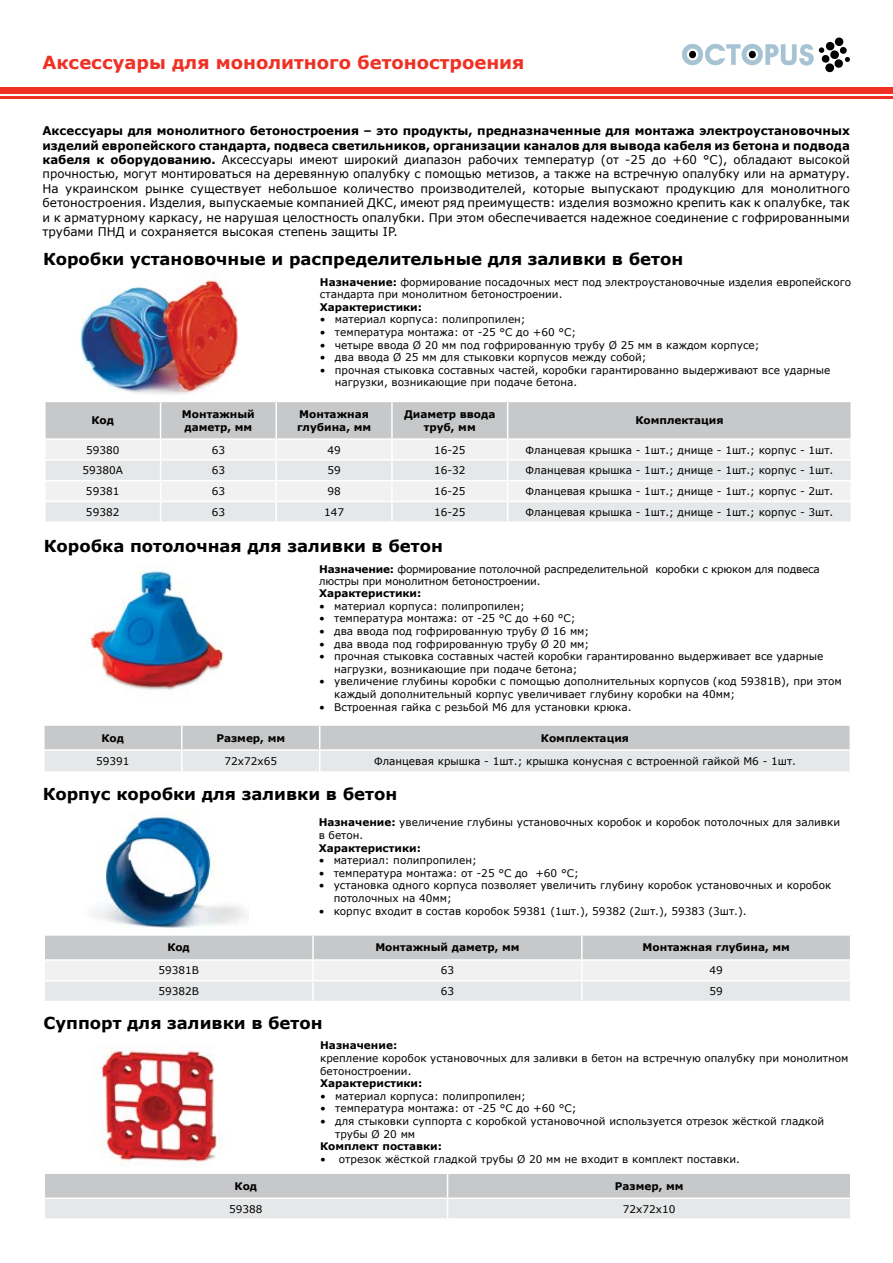
<style>
.page{position:relative;width:893px;height:1263px;background:#fff}
.page>*{position:absolute;margin:0;border:0;box-sizing:border-box;transform-origin:0 0}
.t1{font:700 18px "Verdana";color:#ee3124}
.t2{font:700 16.5px "Verdana";color:#000}
.t3{font:12px/14.4px "Verdana";color:#000;text-align:justify}
.t4{font:10.5px/12.6px "Verdana";color:#000}
.t5{font:700 10.5px/12.6px "Verdana";color:#000}
.t6{font:10.5px/12px "Verdana";letter-spacing:-.02em;color:#000}
.s1{font-weight:700}
</style>
<div class="page">
<div style="left:0;top:87px;width:893px;height:6px;background:#ee3124"></div>
<hr style="left:0;top:96px;width:893px;height:3px;background:#ee3124">
<svg style="left:682px;top:37px;width:168px;height:35px"></svg>
<svg style="left:44px;top:935px;width:806px;height:66px"></svg>
<hr style="left:43px;top:959px;width:270px;height:2px;background:#fff">
<hr style="left:313px;top:959px;width:269px;height:2px;background:#fff">
<hr style="left:582px;top:959px;width:269px;height:2px;background:#fff">
<img style="left:92px;top:810px;width:155px;height:118px">
<img style="left:80px;top:274px;width:158px;height:120px">
<svg style="left:45px;top:402px;width:806px;height:119px"></svg>
<hr style="left:44px;top:402px;width:2px;height:36px;background:#fff">
<hr style="left:160px;top:402px;width:1px;height:36px;background:#fff">
<hr style="left:275px;top:402px;width:2px;height:36px;background:#fff">
<hr style="left:391px;top:402px;width:2px;height:36px;background:#fff">
<hr style="left:507px;top:402px;width:1px;height:36px;background:#fff">
<hr style="left:850px;top:402px;width:2px;height:36px;background:#fff">
<hr style="left:44px;top:438px;width:117px;height:2px;background:#fff">
<hr style="left:161px;top:438px;width:115px;height:2px;background:#fff">
<hr style="left:276px;top:438px;width:116px;height:2px;background:#fff">
<hr style="left:392px;top:438px;width:116px;height:2px;background:#fff">
<hr style="left:508px;top:438px;width:344px;height:2px;background:#fff">
<hr style="left:44px;top:459px;width:117px;height:2px;background:#fff">
<hr style="left:161px;top:459px;width:115px;height:2px;background:#fff">
<hr style="left:276px;top:459px;width:116px;height:2px;background:#fff">
<hr style="left:392px;top:459px;width:116px;height:2px;background:#fff">
<hr style="left:508px;top:459px;width:344px;height:2px;background:#fff">
<svg style="left:45px;top:1173px;width:805px;height:45px;background:#d6d7d8"></svg>
<hr style="left:44px;top:1197px;width:404px;height:2px;background:#fff">
<hr style="left:448px;top:1197px;width:403px;height:2px;background:#fff">
<img style="left:101px;top:1046px;width:123px;height:119px">
<img style="left:87px;top:565px;width:137px;height:125px">
<svg style="left:44px;top:725px;width:806px;height:46px;background:#d6d7d8"></svg>
<hr style="left:849px;top:726px;width:2px;height:23px;background:#fff">
<hr style="left:43px;top:749px;width:139px;height:2px;background:#fff">
<hr style="left:182px;top:749px;width:138px;height:2px;background:#fff">
<hr style="left:320px;top:749px;width:531px;height:2px;background:#fff">
<h1 class="t1" style="left:43px;top:49px;width:483px">Аксессуары для монолитного бетоностроения</h1>
<p class="t3" style="left:43px;top:123px;width:809px"><span class="s1">Аксессуары для монолитного бетоностроения – это продукты, предназначенные для монтажа электроустановочных изделий европейского стандарта, подвеса светильников, организации каналов для вывода кабеля из бетона и подвода кабеля к оборудованию.</span> Аксессуары имеют широкий диапазон рабочих температур (от -25 до +60 °С), обладают высокой прочностью, могут монтироваться на деревянную опалубку с помощью метизов, а также на встречную опалубку или на арматуру.<br>На украинском рынке существует небольшое количество производителей, которые выпускают продукцию для монолитного бетоностроения. Изделия, выпускаемые компанией ДКС, имеют ряд преимуществ: изделия возможно крепить как к опалубке, так и к арматурному каркасу, не нарушая целостность опалубки. При этом обеспечивается надежное соединение с гофрированными трубами ПНД и сохраняется высокая степень защиты IP.</p>
<h2 class="t2" style="left:43px;top:247px;width:642px">Коробки установочные и распределительные для заливки в бетон</h2>
<p class="t4" style="left:320px;top:275px;width:533px"><span class="s1">Назначение:</span> формирование посадочных мест под электроустановочные изделия европейского стандарта при монолитном бетоностроении.</p>
<p class="t5" style="left:320px;top:300px;width:104px">Характеристики:</p>
<p class="t4" style="left:320px;top:313px;width:207px">• материал корпуса: полипропилен;</p>
<p class="t4" style="left:320px;top:326px;width:258px">• температура монтажа: от -25 °С до +60 °С;</p>
<p class="t4" style="left:320px;top:338px;width:441px">• четыре ввода Ø 20 мм под гофрированную трубу Ø 25 мм в каждом корпусе;</p>
<p class="t4" style="left:320px;top:351px;width:328px">• два ввода Ø 25 мм для стыковки корпусов между собой;</p>
<p class="t4" style="left:335px;top:364px;width:497px;text-indent:-15px">• прочная стыковка составных частей, коробки гарантированно выдерживают все ударные нагрузки, возникающие при подаче бетона.</p>
<p class="t5" style="left:91px;top:414px;width:24px">Код</p>
<p class="t5" style="left:182px;top:408px;width:74px">Монтажный даметр, мм</p>
<p class="t5" style="left:297px;top:408px;width:76px">Монтажная глубина, мм</p>
<p class="t5" style="left:404px;top:408px;width:93px;text-align:center">Диаметр ввода труб, мм</p>
<p class="t5" style="left:635px;top:414px;width:90px">Комплектация</p>
<p class="t4" style="left:86px;top:443px;width:35px">59380</p>
<p class="t4" style="left:212px;top:443px;width:15px">63</p>
<p class="t4" style="left:327px;top:443px;width:15px">49</p>
<p class="t4" style="left:434px;top:443px;width:33px">16-25</p>
<p class="t4" style="left:526px;top:443px;width:309px">Фланцевая крышка - 1шт.; днище - 1шт.; корпус - 1шт.</p>
<p class="t4" style="left:82px;top:464px;width:42px">59380А</p>
<p class="t4" style="left:212px;top:464px;width:15px">63</p>
<p class="t4" style="left:327px;top:464px;width:15px">59</p>
<p class="t4" style="left:434px;top:464px;width:33px">16-32</p>
<p class="t4" style="left:526px;top:464px;width:309px">Фланцевая крышка - 1шт.; днище - 1шт.; корпус - 1шт.</p>
<p class="t4" style="left:86px;top:485px;width:35px">59381</p>
<p class="t4" style="left:212px;top:485px;width:15px">63</p>
<p class="t4" style="left:327px;top:485px;width:15px">98</p>
<p class="t4" style="left:434px;top:485px;width:33px">16-25</p>
<p class="t4" style="left:526px;top:485px;width:309px">Фланцевая крышка - 1шт.; днище - 1шт.; корпус - 2шт.</p>
<p class="t4" style="left:86px;top:506px;width:35px">59382</p>
<p class="t4" style="left:212px;top:506px;width:15px">63</p>
<p class="t4" style="left:324px;top:506px;width:22px">147</p>
<p class="t4" style="left:434px;top:506px;width:33px">16-25</p>
<p class="t4" style="left:526px;top:506px;width:309px">Фланцевая крышка - 1шт.; днище - 1шт.; корпус - 3шт.</p>
<h2 class="t2" style="left:44px;top:535px;width:401px">Коробка потолочная для заливки в бетон</h2>
<p class="t6" style="left:319px;top:563px;width:502px"><span class="s1">Назначение:</span> формирование потолочной распределительной коробки с крюком для подвеса люстры при монолитном бетоностроении.</p>
<p class="t5" style="left:319px;top:587px;width:104px">Характеристики:</p>
<p class="t4" style="left:319px;top:600px;width:207px">• материал корпуса: полипропилен;</p>
<p class="t4" style="left:319px;top:612px;width:258px">• температура монтажа: от -25 °С до +60 °С;</p>
<p class="t4" style="left:319px;top:625px;width:272px">• два ввода под гофрированную трубу Ø 16 мм;</p>
<p class="t4" style="left:319px;top:637px;width:272px">• два ввода под гофрированную трубу Ø 20 мм;</p>
<p class="t4" style="left:334px;top:650px;width:491px;text-indent:-15px">• прочная стыковка составных частей коробки гарантированно выдерживает все ударные нагрузки, возникающие при подаче бетона;</p>
<p class="t4" style="left:334px;top:675px;width:509px;text-indent:-15px">• увеличение глубины коробки с помощью дополнительных корпусов (код 59381B), при этом каждый дополнительный корпус увеличивает глубину коробки на 40мм;</p>
<p class="t4" style="left:319px;top:700px;width:314px">• Встроенная гайка с резьбой М6 для установки крюка.</p>
<p class="t5" style="left:102px;top:731px;width:24px">Код</p>
<p class="t5" style="left:216px;top:731px;width:70px">Размер, мм</p>
<p class="t5" style="left:541px;top:731px;width:90px">Комплектация</p>
<p class="t4" style="left:96px;top:755px;width:35px">59391</p>
<p class="t4" style="left:225px;top:755px;width:54px">72х72х65</p>
<p class="t4" style="left:374px;top:755px;width:423px">Фланцевая крышка - 1шт.; крышка конусная с встроенной гайкой М6 - 1шт.</p>
<h2 class="t2" style="left:43px;top:782px;width:356px">Корпус коробки для заливки в бетон</h2>
<p class="t4" style="left:319px;top:816px;width:523px"><span class="s1">Назначение:</span> увеличение глубины установочных коробок и коробок потолочных для заливки в бетон.</p>
<p class="t5" style="left:319px;top:841px;width:104px">Характеристики:</p>
<p class="t4" style="left:319px;top:854px;width:160px">• материал: полипропилен;</p>
<p class="t4" style="left:319px;top:866px;width:262px">• температура монтажа: от -25 °С до +60 °С;</p>
<p class="t4" style="left:334px;top:879px;width:499px;text-indent:-15px">• установка одного корпуса позволяет увеличить глубину коробок установочных и коробок потолочных на 40мм;</p>
<p class="t4" style="left:319px;top:904px;width:430px">• корпус входит в состав коробок 59381 (1шт.), 59382 (2шт.), 59383 (3шт.).</p>
<p class="t5" style="left:167px;top:941px;width:24px">Код</p>
<p class="t5" style="left:375px;top:941px;width:146px">Монтажный даметр, мм</p>
<p class="t5" style="left:643px;top:941px;width:149px">Монтажная глубина, мм</p>
<p class="t4" style="left:158px;top:964px;width:42px">59381B</p>
<p class="t4" style="left:441px;top:964px;width:15px">63</p>
<p class="t4" style="left:710px;top:964px;width:15px">49</p>
<p class="t4" style="left:158px;top:985px;width:42px">59382В</p>
<p class="t4" style="left:441px;top:985px;width:15px">63</p>
<p class="t4" style="left:710px;top:985px;width:15px">59</p>
<h2 class="t2" style="left:43px;top:1011px;width:281px">Суппорт для заливки в бетон</h2>
<p class="t5" style="left:320px;top:1039px;width:79px">Назначение:</p>
<p class="t4" style="left:320px;top:1052px;width:530px">крепление коробок установочных для заливки в бетон на встречную опалубку при монолитном бетоностроении.</p>
<p class="t5" style="left:320px;top:1077px;width:104px">Характеристики:</p>
<p class="t4" style="left:320px;top:1090px;width:207px">• материал корпуса: полипропилен;</p>
<p class="t4" style="left:320px;top:1102px;width:258px">• температура монтажа: от -25 °С до +60 °С;</p>
<p class="t4" style="left:335px;top:1115px;width:491px;text-indent:-15px">• для стыковки суппорта с коробкой установочной используется отрезок жёсткой гладкой трубы Ø 20 мм</p>
<p class="t5" style="left:320px;top:1140px;width:123px">Комплект поставки:</p>
<p class="t4" style="left:320px;top:1153px;width:421px">• отрезок жёсткой гладкой трубы Ø 20 мм не входит в комплект поставки.</p>
<p class="t5" style="left:235px;top:1179px;width:24px">Код</p>
<p class="t5" style="left:615px;top:1179px;width:70px">Размер, мм</p>
<p class="t4" style="left:229px;top:1202px;width:35px">59388</p>
<p class="t4" style="left:623px;top:1202px;width:54px">72х72х10</p>
</div>
